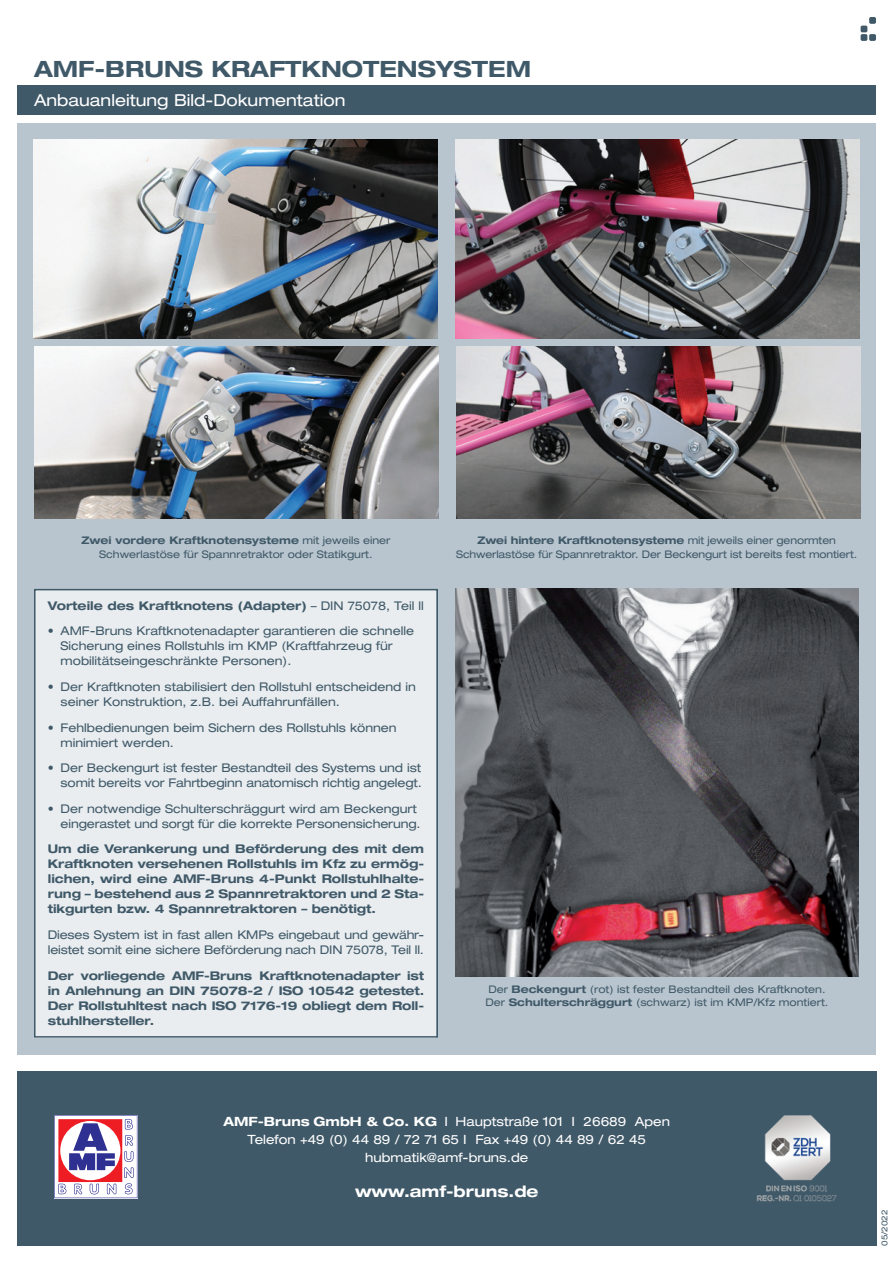
<style>
.page{position:relative;width:893px;height:1263px;background:#fff}
.page>*{position:absolute;margin:0;border:0;box-sizing:border-box;transform-origin:0 0}
.t1{font:700 expanded 22.5px "Helvetica Neue LT Std";color:#405968}
.t2{font:expanded 16.5px "Helvetica Neue LT Std";color:#fff}
.t3{font:700 expanded 15.75px "Helvetica Neue LT Std";color:#fff}
.t4{font:expanded 12.75px/18px "Helvetica Neue LT Std";color:#fff;text-align:center}
.t5{font:expanded 12px/15px "Helvetica Neue LT Std";color:#405968}
.t6{font:700 expanded 12px/15px "Helvetica Neue LT Std";letter-spacing:-.005em;color:#405968;text-align:justify}
.t7{font:expanded 10.5px/13.5px "Helvetica Neue LT Std";color:#405968;text-align:center}
.t8{font:expanded 8.25px "Helvetica Neue LT Std";color:#405968}
.s1{font-weight:700}
.s2{font-weight:400}
</style>
<div class="page">
<div style="left:17px;top:85px;width:859px;height:30px;background:#405968"></div>
<div style="left:869px;top:17px;width:7px;height:7px;background:#405968;border-radius:2px"></div>
<svg style="left:861px;top:26px;width:6px;height:6px"></svg>
<div style="left:861px;top:34px;width:6px;height:7px;background:#405968;border-radius:2px"></div>
<div style="left:869px;top:34px;width:7px;height:7px;background:#405968;border-radius:2px"></div>
<div style="left:17px;top:124px;width:437px;height:445px;background:#b8c5ce"></div>
<div style="left:453px;top:124px;width:423px;height:445px;background:#b8c5ce"></div>
<div style="left:17px;top:569px;width:859px;height:485px;background:#b8c5ce"></div>
<img style="left:455px;top:589px;width:404px;height:387px">
<div style="left:34px;top:589px;width:402px;height:448px;background:#e9edf0"></div>
<div style="left:34px;top:589px;width:404px;height:448px;border:2px solid #405968"></div>
<div style="left:17px;top:1071px;width:859px;height:175px;background:#405968"></div>
<svg style="left:54px;top:1115px;width:83px;height:83px;background:#c9a5bd"></svg>
<img style="left:756px;top:1115px;width:81px;height:87px">
<img style="left:456px;top:140px;width:404px;height:198px">
<img style="left:456px;top:346px;width:404px;height:173px">
<img style="left:34px;top:140px;width:404px;height:198px">
<img style="left:34px;top:346px;width:404px;height:173px">
<h1 class="t1" style="left:34px;top:54px;width:499px">AMF-BRUNS KRAFTKNOTENSYSTEM</h1>
<h2 class="t2" style="left:34px;top:90px;width:313px">Anbauanleitung Bild-Dokumentation</h2>
<p class="t7" style="left:81px;top:534px;width:311px"><span class="s1">Zwei vordere Kraftknotensysteme</span> mit jeweils einer<br>Schwerlastöse für Spannretraktor oder Statikgurt.</p>
<p class="t7" style="left:456px;top:533px;width:403px"><span class="s1">Zwei hintere Kraftknotensysteme</span> mit jeweils einer genormten<br>Schwerlastöse für Spannretraktor. Der Beckengurt ist bereits fest montiert.</p>
<p class="t6" style="left:48px;top:597px;width:377px">Vorteile des Kraftknotens (Adapter) <span class="s2">– DIN 75078, Teil ll</span></p>
<p class="t5" style="left:61px;top:623px;width:355px;text-indent:-13px">• AMF-Bruns Kraftknotenadapter garantieren die schnelle<br>Sicherung eines Rollstuhls im KMP (Kraftfahrzeug für mobilitätseingeschränkte Personen).</p>
<p class="t5" style="left:61px;top:679px;width:357px;text-indent:-13px">• Der Kraftknoten stabilisiert den Rollstuhl entscheidend in seiner Konstruktion, z.B. bei Auffahrunfällen.</p>
<p class="t5" style="left:61px;top:719px;width:338px;text-indent:-13px">• Fehlbedienungen beim Sichern des Rollstuhls können minimiert werden.</p>
<p class="t5" style="left:48px;top:760px;width:375px;text-align:right">• Der Beckengurt ist fester Bestandteil des Systems und ist somit bereits vor Fahrtbeginn anatomisch richtig angelegt.</p>
<p class="t5" style="left:48px;top:801px;width:374px;text-align:right">• Der notwendige Schulterschräggurt wird am Beckengurt eingerastet und sorgt für die korrekte Personensicherung.</p>
<p class="t6" style="left:48px;top:841px;width:378px">Um die Verankerung und Beförderung des mit dem Kraftknoten versehenen Rollstuhls im Kfz zu ermög&shy;lichen, wird eine AMF-Bruns 4-Punkt Rollstuhlhalte&shy;rung – bestehend aus 2 Spannretraktoren und 2 Sta&shy;tikgurten bzw. 4 Spannretraktoren – benötigt.</p>
<p class="t5" style="left:48px;top:927px;width:378px">Dieses System ist in fast allen KMPs eingebaut und gewähr&shy;leistet somit eine sichere Beförderung nach DIN 75078, Teil ll.</p>
<p class="t6" style="left:48px;top:967px;width:378px">Der vorliegende AMF-Bruns Kraftknotenadapter ist in Anlehnung an DIN 75078-2 / ISO 10542 getestet.<br>Der Rollstuhltest nach ISO 7176-19 obliegt dem Roll&shy;stuhlhersteller.</p>
<p class="t7" style="left:486px;top:982px;width:344px;text-align:left">Der <span class="s1">Beckengurt</span> (rot) ist fester Bestandteil des Kraftknoten.<br>Der <span class="s1">Schulterschräggurt</span> (schwarz) ist im KMP/Kfz montiert.</p>
<p class="t4" style="left:224px;top:1113px;width:448px"><span class="s1">AMF-Bruns GmbH &amp; Co. KG</span> I Hauptstraße 101 I 26689 Apen<br>Telefon +49 (0) 44 89 / 72 71 65 I Fax +49 (0) 44 89 / 62 45 hubmatik@amf-bruns.de</p>
<h3 class="t3" style="left:355px;top:1181px;width:185px">www.amf-bruns.de</h3>
<p class="t8" style="left:879px;top:1246px;width:38px;rotate:-90deg">05/2022</p>
</div>
